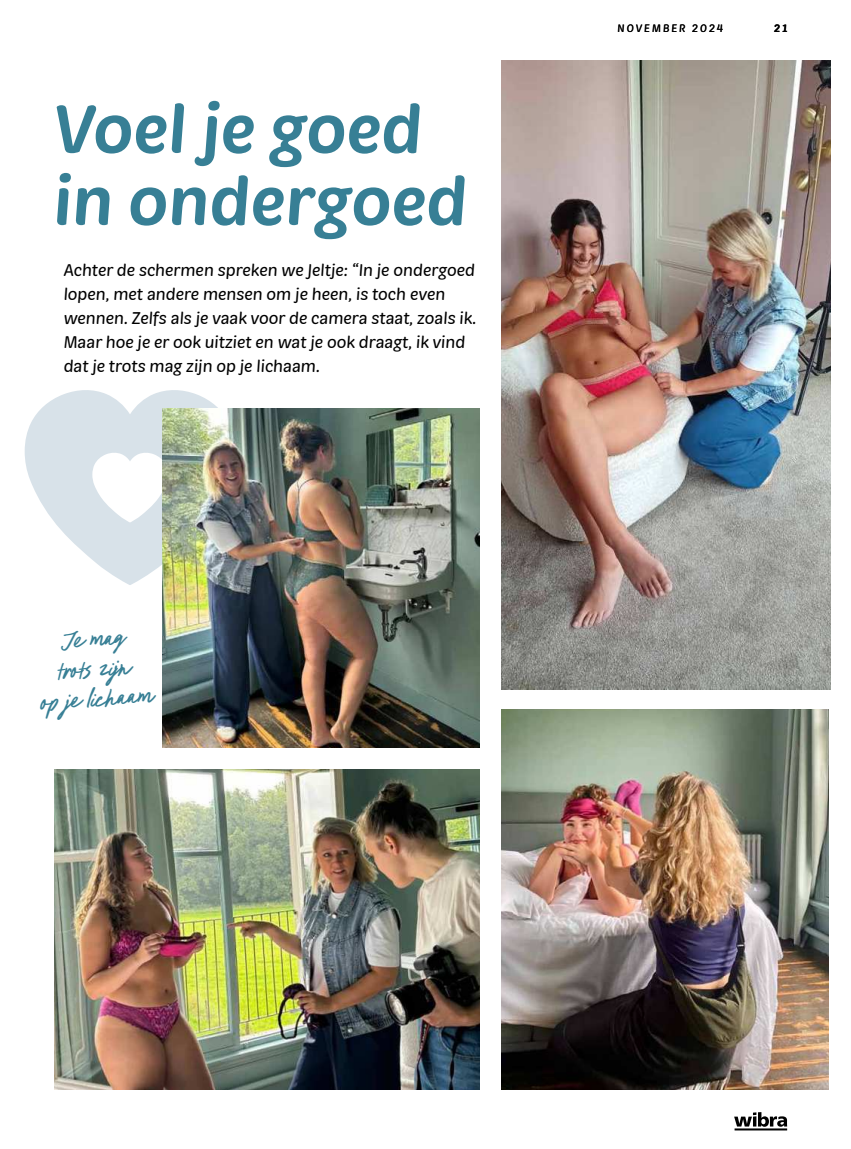
<style>
.page{position:relative;width:851px;height:1149px;background:#fff}
.page>*{position:absolute;margin:0;border:0;box-sizing:border-box;transform-origin:0 0}
.t1{font:500 67.5px/72px "Market";color:#377f95}
.t2{font:30px/30px "Des Montilles";color:#377f95;text-align:center}
.t3{font:16.5px/24px "Market";color:#000}
.t4{font:10.5px "Market";letter-spacing:.2em;color:#000}
.t5{font:500 10.5px "Market";color:#000}
</style>
<div class="page">
<hr style="left:734px;top:1127px;width:53px;height:3px;background:#000">
<svg style="left:734px;top:1112px;width:53px;height:14px"></svg>
<svg style="left:25px;top:390px;width:210px;height:195px;fill:#d8e2e9"></svg>
<img style="left:501px;top:709px;width:327px;height:380px">
<img style="left:54px;top:769px;width:426px;height:319px">
<img style="left:162px;top:409px;width:318px;height:339px">
<img style="left:501px;top:61px;width:329px;height:628px">
<h1 class="t1" style="left:53px;top:97px;width:415px">Voel je goed in ondergoed</h1>
<p class="t3" style="left:64px;top:259px;width:414px">Achter de schermen spreken we Jeltje: “In je ondergoed lopen, met andere mensen om je heen, is toch even wennen. Zelfs als je vaak voor de camera staat, zoals ik.<br>Maar hoe je er ook uitziet en wat je ook draagt, ik vind dat je trots mag zijn op je lichaam.</p>
<h2 class="t2" style="left:36px;top:627px;width:115px;rotate:-4deg">Je mag<br>trots zijn<br>op je lichaam</h2>
<p class="t4" style="left:617px;top:22px;width:107px">NOVEMBER 2024</p>
<p class="t5" style="left:774px;top:24px;width:14px">21</p>
</div>
